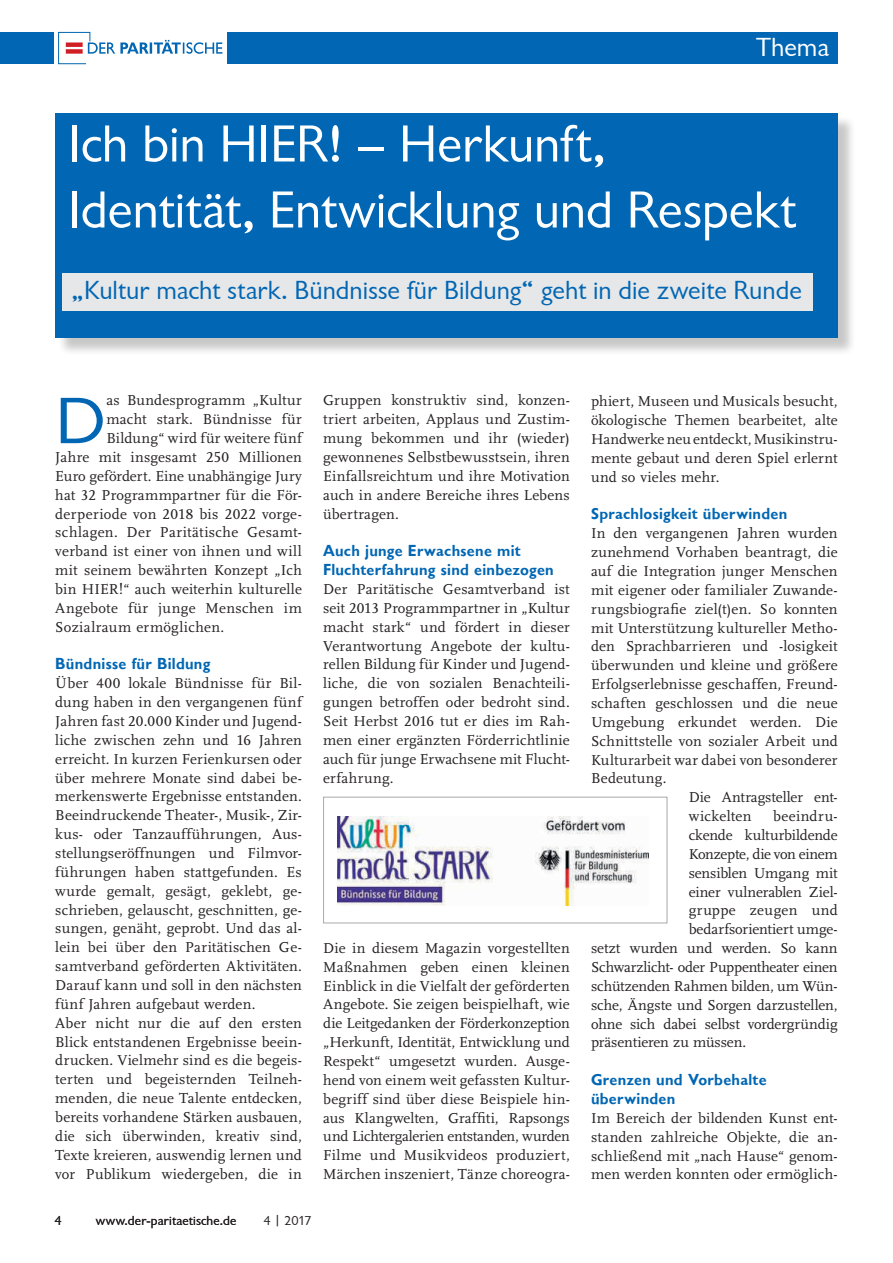
<style>
.page{position:relative;width:893px;height:1263px;background:#fff}
.page>*{position:absolute;margin:0;border:0;box-sizing:border-box;transform-origin:0 0}
.t1{font:67.95px "Chantilly";color:#0166b3;scale:1.05 1}
.t2{font:54px/66px "Chantilly";letter-spacing:-.005em;color:#fff}
.t3{font:27px "Chantilly";color:#0166b3}
.t4{font:27px "Chantilly";color:#fff}
.t5{font:700 16.5px/18.9px "Chantilly";letter-spacing:.015em;color:#0166b3}
.t6{font:15px/18.9px "Scala LF";letter-spacing:.015em;color:#231f20;text-align:justify}
.t7{font:15px "Scala LF";letter-spacing:-.005em;color:#231f20}
.t8{font:15px "Scala LF";letter-spacing:-.015em;color:#231f20}
.t9{font:15px "Scala LF";letter-spacing:-.02em;color:#231f20}
.t10{font:13.5px "Chantilly";letter-spacing:.01em;color:#231f20}
</style>
<div class="page">
<div style="left:0;top:32px;width:838px;height:32px;background:#0166b3"></div>
<div style="left:54px;top:29px;width:173px;height:44px;background:#fff"></div>
<svg style="left:58px;top:32px;width:164px;height:33px"></svg>
<div style="left:58px;top:115px;width:798px;height:241px;background:#231f20;opacity:.25"></div>
<div style="left:55px;top:113px;width:783px;height:225px;background:#0166b3"></div>
<div style="left:63px;top:273px;width:750px;height:38px;background:#e6e7e9"></div>
<img style="left:337px;top:816px;width:311px;height:89px">
<div style="left:323px;top:797px;width:344px;height:126px;border:1px solid #a8a9ad"></div>
<h3 class="t4" style="left:756px;top:31px;width:75px">Thema</h3>
<h2 class="t2" style="left:68px;top:110px;width:729px">Ich bin HIER! – Herkunft,<br>Identität, Entwicklung und Respekt</h2>
<h3 class="t3" style="left:71px;top:274px;width:732px">„Kultur macht stark. Bündnisse für Bildung“ geht in die zweite Runde</h3>
<h1 class="t1" style="left:55px;top:380px;width:49px">D</h1>
<p class="t6" style="left:106px;top:391px;width:197px">as Bundesprogramm „Kultur</p>
<p class="t6" style="left:106px;top:410px;width:197px">macht stark. Bündnisse für</p>
<p class="t6" style="left:106px;top:429px;width:197px">Bildung“ wird für weitere fünf</p>
<p class="t6" style="left:55px;top:447px;width:248px">Jahre mit insgesamt 250 Millionen</p>
<p class="t6" style="left:55px;top:466px;width:248px">Euro gefördert. Eine unabhängige Jury</p>
<p class="t6" style="left:55px;top:485px;width:248px">hat 32 Programmpartner für die För-</p>
<p class="t6" style="left:55px;top:504px;width:248px">derperiode von 2018 bis 2022 vorge-</p>
<p class="t6" style="left:55px;top:523px;width:248px">schlagen. Der Paritätische Gesamt-</p>
<p class="t6" style="left:55px;top:542px;width:248px">verband ist einer von ihnen und will</p>
<p class="t6" style="left:55px;top:561px;width:248px">mit seinem bewährten Konzept „Ich</p>
<p class="t6" style="left:55px;top:579px;width:248px">bin HIER!“ auch weiterhin kulturelle</p>
<p class="t6" style="left:55px;top:598px;width:248px">Angebote für junge Menschen im</p>
<p class="t6" style="left:55px;top:617px;width:170px">Sozialraum ermöglichen.</p>
<p class="t5" style="left:55px;top:654px;width:156px">Bündnisse für Bildung</p>
<p class="t6" style="left:55px;top:674px;width:248px;text-align:left">Über 400 lokale Bündnisse für Bil&shy;dung haben in den vergangenen fünf Jahren fast 20.000 Kinder und Jugend&shy;liche zwischen zehn und 16 Jahren erreicht. In kurzen Ferienkursen oder über mehrere Monate sind dabei be&shy;merkenswerte Ergebnisse entstanden.<br>Beeindruckende Theater-, Musik-, Zir&shy;kus- oder Tanzaufführungen, Aus&shy;stellungseröffnungen und Filmvor&shy;führungen haben stattgefunden. Es wurde gemalt, gesägt, geklebt, ge&shy;schrieben, gelauscht, geschnitten, ge&shy;sungen, genäht, geprobt. Und das al&shy;lein bei über den Paritätischen Ge&shy;samtverband geförderten Aktivitäten.<br>Darauf kann und soll in den nächsten fünf Jahren aufgebaut werden.<br>Aber nicht nur die auf den ersten Blick entstandenen Ergebnisse beein&shy;drucken. Vielmehr sind es die begeis&shy;terten und begeisternden Teilneh&shy;menden, die neue Talente entdecken, bereits vorhandene Stärken ausbauen, die sich überwinden, kreativ sind, Texte kreieren, auswendig lernen und vor Publikum wiedergeben, die in</p>
<p class="t6" style="left:323px;top:391px;width:248px">Gruppen konstruktiv sind, konzen&shy;triert arbeiten, Applaus und Zustim&shy;mung bekommen und ihr (wieder) gewonnenes Selbstbewusstsein, ihren Einfallsreichtum und ihre Motivation auch in andere Bereiche ihres Lebens übertragen.</p>
<p class="t5" style="left:323px;top:541px;width:232px">Auch junge Erwachsene mit<br>Fluchterfahrung sind einbezogen</p>
<p class="t6" style="left:323px;top:579px;width:248px">Der Paritätische Gesamtverband ist seit 2013 Programmpartner in „Kultur macht stark“ und fördert in dieser Verantwortung Angebote der kultu&shy;rellen Bildung für Kinder und Jugend&shy;liche, die von sozialen Benachteili&shy;gungen betroffen oder bedroht sind.<br>Seit Herbst 2016 tut er dies im Rah&shy;men einer ergänzten Förderrichtlinie auch für junge Erwachsene mit Flucht&shy;erfahrung.</p>
<p class="t6" style="left:323px;top:938px;width:248px">Die in diesem Magazin vorgestellten Maßnahmen geben einen kleinen Einblick in die Vielfalt der geförderten Angebote. Sie zeigen beispielhaft, wie die Leitgedanken der Förderkonzeption „Herkunft, Identität, Entwicklung und Respekt“ umgesetzt wurden. Ausge&shy;hend von einem weit gefassten Kultur&shy;begriff sind über diese Beispiele hin&shy;aus Klangwelten, Graffiti, Rapsongs und Lichtergalerien entstanden, wurden Filme und Musikvideos produziert, Märchen inszeniert, Tänze choreogra-</p>
<p class="t10" style="left:54px;top:1212px;width:9px">4</p>
<p class="t10" style="left:96px;top:1212px;width:142px">www.der-paritaetische.de</p>
<p class="t10" style="left:264px;top:1212px;width:50px">4 | 2017</p>
<p class="t6" style="left:591px;top:392px;width:248px">phiert, Museen und Musicals besucht, ökologische Themen bearbeitet, alte Handwerke neuentdeckt,Musikinstru&shy;mente gebaut und deren Spiel erlernt und so vieles mehr.</p>
<p class="t5" style="left:591px;top:504px;width:198px">Sprachlosigkeit überwinden</p>
<p class="t6" style="left:591px;top:524px;width:248px">In den vergangenen Jahren wurden</p>
<p class="t6" style="left:591px;top:542px;width:248px">zunehmend Vorhaben beantragt, die</p>
<p class="t6" style="left:591px;top:561px;width:248px">auf die Integration junger Menschen</p>
<p class="t6" style="left:591px;top:580px;width:248px">mit eigener oder familialer Zuwande-</p>
<p class="t6" style="left:591px;top:599px;width:248px">rungsbiografie ziel(t)en. So konnten</p>
<p class="t6" style="left:591px;top:618px;width:248px">mit Unterstützung kultureller Metho-</p>
<p class="t6" style="left:591px;top:637px;width:248px">den Sprachbarrieren und -losigkeit</p>
<p class="t6" style="left:591px;top:656px;width:248px">überwunden und kleine und größere</p>
<p class="t6" style="left:591px;top:674px;width:248px">Erfolgserlebnisse geschaffen, Freund-</p>
<p class="t6" style="left:591px;top:693px;width:248px">schaften geschlossen und die neue</p>
<p class="t6" style="left:591px;top:712px;width:248px">Umgebung erkundet werden. Die</p>
<p class="t6" style="left:591px;top:731px;width:248px">Schnittstelle von sozialer Arbeit und</p>
<p class="t6" style="left:591px;top:750px;width:248px">Kulturarbeit war dabei von besonderer</p>
<p class="t6" style="left:591px;top:769px;width:77px">Bedeutung.</p>
<p class="t7" style="left:689px;top:788px;width:151px">Die Antragsteller ent-</p>
<p class="t6" style="left:689px;top:806px;width:64px">wickelten</p>
<p class="t6" style="left:773px;top:806px;width:66px">beeindru-</p>
<p class="t8" style="left:689px;top:826px;width:151px">ckende kulturbildende</p>
<p class="t9" style="left:689px;top:845px;width:151px">Konzepte, die von einem</p>
<p class="t7" style="left:689px;top:864px;width:150px">sensiblen Umgang mit</p>
<p class="t7" style="left:689px;top:883px;width:151px">einer vulnerablen Ziel-</p>
<p class="t6" style="left:689px;top:901px;width:151px">gruppe zeugen und</p>
<p class="t6" style="left:689px;top:920px;width:151px">bedarfsorientiert umge-</p>
<p class="t7" style="left:591px;top:939px;width:248px">setzt wurden und werden. So kann</p>
<p class="t8" style="left:591px;top:958px;width:248px">Schwarzlicht- oder Puppentheater einen</p>
<p class="t7" style="left:591px;top:977px;width:248px">schützenden Rahmen bilden, um Wün-</p>
<p class="t7" style="left:591px;top:996px;width:248px">sche, Ängste und Sorgen darzustellen,</p>
<p class="t7" style="left:591px;top:1015px;width:248px">ohne sich dabei selbst vordergründig</p>
<p class="t7" style="left:591px;top:1033px;width:157px">präsentieren zu müssen.</p>
<p class="t5" style="left:591px;top:1070px;width:177px">Grenzen und Vorbehalte überwinden</p>
<p class="t6" style="left:591px;top:1108px;width:248px">Im Bereich der bildenden Kunst ent&shy;standen zahlreiche Objekte, die an&shy;schließend mit „nach Hause“ genom&shy;men werden konnten oder ermöglich-</p>
</div>
